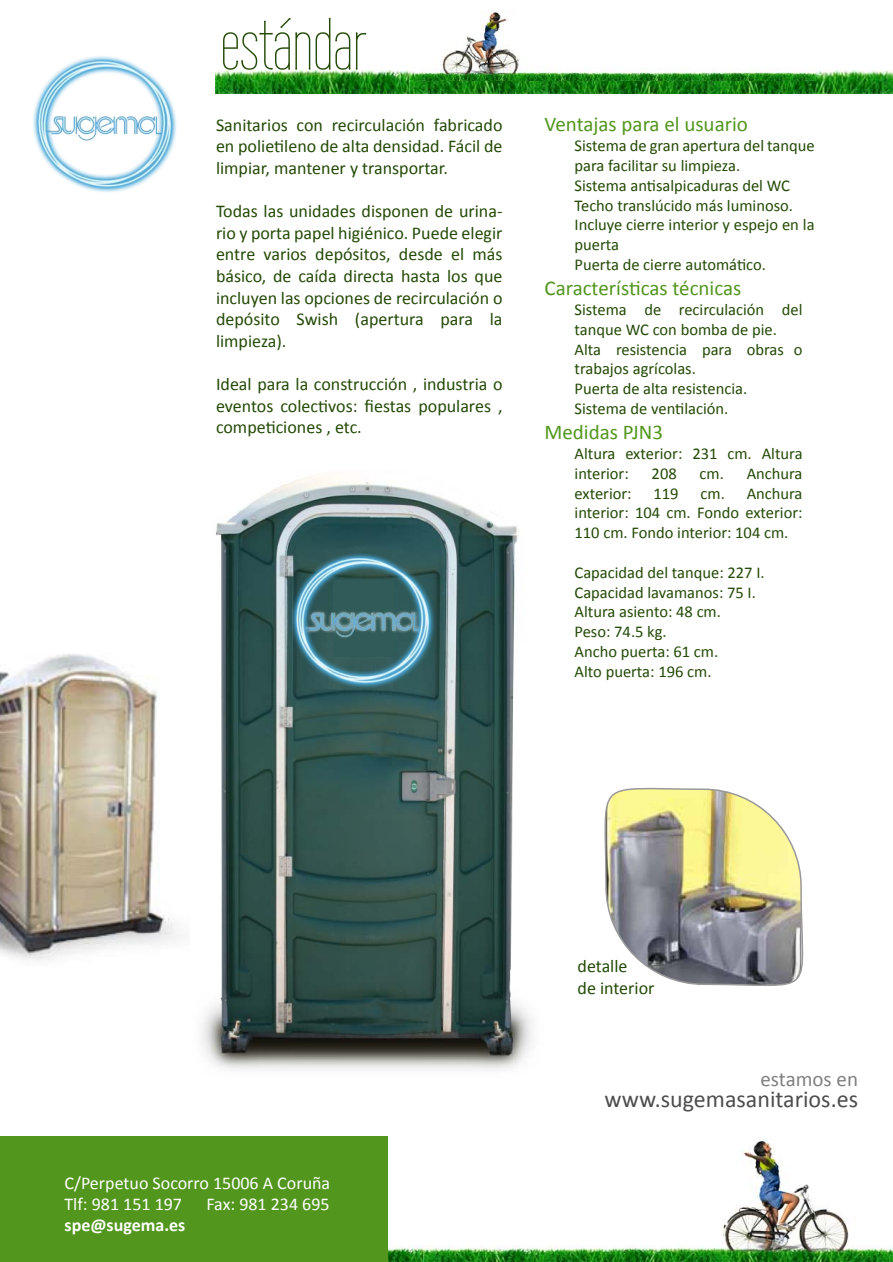
<style>
.page{position:relative;width:893px;height:1262px;background:#fff}
.page>*{position:absolute;margin:0;border:0;box-sizing:border-box;transform-origin:0 0}
.t1{font:72px "Wire One";color:#244a07}
.t2{font:24px "Calibri";color:#4d4d4d}
.t3{font:21px "Calibri";color:#52961e}
.t4{font:21px "Calibri";color:#808080}
.t5{font:18px/21.6px "Calibri";color:#244a07;text-align:justify}
.t6{font:18px/21px "Calibri";color:#fff}
.t7{font:700 18px "Calibri";color:#fff}
.t8{font:16.5px/19.8px "Calibri";color:#244a07}
</style>
<div class="page">
<img style="left:216px;top:71px;width:677px;height:22px">
<img style="left:387px;top:1137px;width:506px;height:125px">
<div style="left:0;top:1136px;width:387px;height:126px;background:#52961e"></div>
<img style="left:416px;top:10px;width:399px;height:71px">
<img style="left:0;top:654px;width:180px;height:307px">
<img style="left:202px;top:474px;width:330px;height:596px">
<img style="left:604px;top:787px;width:200px;height:199px">
<img style="left:33px;top:56px;width:144px;height:136px">
<img style="left:284px;top:550px;width:160px;height:139px">
<h1 class="t1" style="left:220px;top:5px;width:148px">estándar</h1>
<p class="t5" style="left:216px;top:113px;width:288px">Sanitarios con recirculación fabricado en polietileno de alta densidad. Fácil de limpiar, mantener y transportar.</p>
<p class="t5" style="left:216px;top:199px;width:288px">Todas las unidades disponen de urina&shy;rio y porta papel higiénico. Puede elegir entre varios depósitos, desde el más básico, de caída directa hasta los que incluyen las opciones de recirculación o depósito Swish (apertura para la limpieza).</p>
<p class="t5" style="left:216px;top:372px;width:288px">Ideal para la construcción , industria o eventos colectivos: fiestas populares , competiciones , etc.</p>
<p class="t3" style="left:544px;top:111px;width:205px">Ventajas para el usuario</p>
<p class="t8" style="left:574px;top:135px;width:241px">Sistema de gran apertura del tanque para facilitar su limpieza.<br>Sistema antisalpicaduras del WC<br>Techo translúcido más luminoso.<br>Incluye cierre interior y espejo en la puerta<br>Puerta de cierre automático.</p>
<p class="t3" style="left:544px;top:275px;width:198px">Características técnicas</p>
<p class="t8" style="left:574px;top:299px;width:230px">Sistema de recirculación del tanque WC con bomba de pie.<br>Alta resistencia para obras o trabajos agrícolas.<br>Puerta de alta resistencia.<br>Sistema de ventilación.</p>
<p class="t3" style="left:544px;top:419px;width:120px">Medidas PJN3</p>
<p class="t8" style="left:574px;top:443px;width:229px">Altura exterior: 231 cm. Altura interior:</p>
<p class="t8" style="left:652px;top:462px;width:27px">208</p>
<p class="t8" style="left:700px;top:462px;width:104px">cm. Anchura</p>
<p class="t8" style="left:574px;top:482px;width:230px;text-align:justify;text-indent:126px">cm. Anchura interior: 104 cm. Fondo exterior:<br>110 cm. Fondo interior: 104 cm.</p>
<p class="t8" style="left:574px;top:561px;width:192px">Capacidad del tanque: 227 I.<br>Capacidad lavamanos: 75 I.<br>Altura asiento: 48 cm.<br>Peso: 74.5 kg.<br>Ancho puerta: 61 cm.<br>Alto puerta: 196 cm.</p>
<p class="t8" style="left:574px;top:482px;width:59px">exterior:</p>
<p class="t8" style="left:653px;top:482px;width:27px">119</p>
<p class="t6" style="left:64px;top:1171px;width:267px">C/Perpetuo Socorro 15006 A Coruña<br>Tlf: 981 151 197</p>
<p class="t6" style="left:206px;top:1192px;width:125px">Fax: 981 234 695</p>
<p class="t7" style="left:64px;top:1213px;width:122px">spe@sugema.es</p>
<p class="t5" style="left:578px;top:954px;width:78px">detalle<br>de interior</p>
<p class="t4" style="left:760px;top:1066px;width:99px">estamos en</p>
<h2 class="t2" style="left:605px;top:1084px;width:255px">www.sugemasanitarios.es</h2>
</div>
